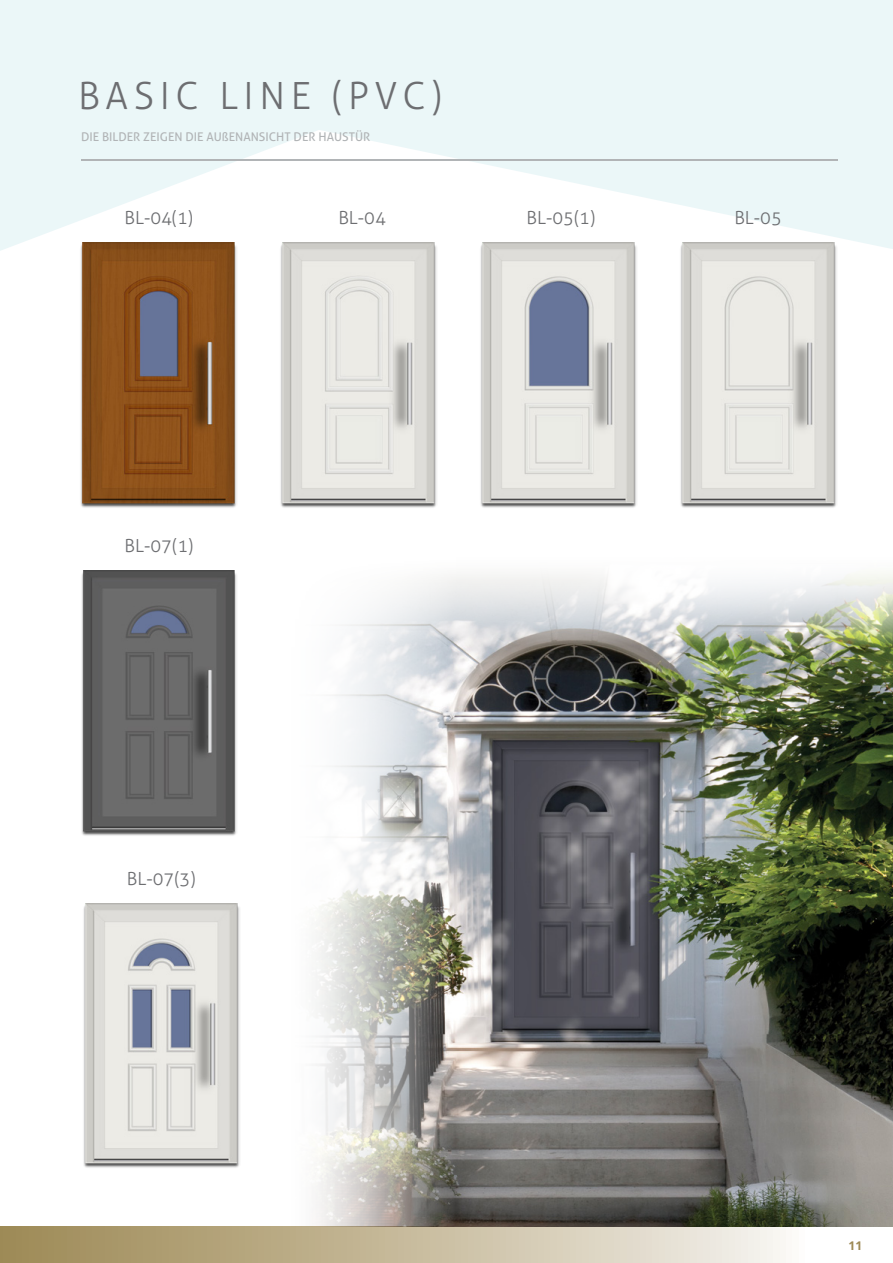
<style>
.page{position:relative;width:893px;height:1263px;background:#fff}
.page>*{position:absolute;margin:0;border:0;box-sizing:border-box;transform-origin:0 0}
.t1{font:300 37.5px "Aller";letter-spacing:.15em;color:#6d6e71}
.t2{font:300 18px "Aller";color:#6d6e71}
.t3{font:12px "Aller";color:#b1b4b6}
.t4{font:700 12px "Open Sans";color:#9d8955}
</style>
<div class="page">
<svg style="left:0;top:0;width:893px;height:251px;fill:#ebf7f8"></svg>
<div style="left:0;top:1227px;width:811px;height:36px;background:linear-gradient(to right,#9a864f,#f7f5f1)"></div>
<img style="left:80px;top:242px;width:158px;height:266px">
<img style="left:280px;top:242px;width:158px;height:266px">
<img style="left:479px;top:242px;width:158px;height:266px">
<img style="left:679px;top:242px;width:158px;height:266px">
<hr style="left:81px;top:159px;width:757px;height:1px;background:#b1b4b6">
<img style="left:280px;top:573px;width:613px;height:654px">
<img style="left:81px;top:571px;width:156px;height:265px">
<img style="left:83px;top:903px;width:157px;height:265px">
<h1 class="t1" style="left:78px;top:73px;width:366px">BASIC LINE (PVC)</h1>
<p class="t3" style="left:81px;top:130px;width:291px">DIE BILDER ZEIGEN DIE AUßENANSICHT DER HAUSTÜR</p>
<p class="t2" style="left:124px;top:207px;width:70px">BL-04(1)</p>
<p class="t2" style="left:338px;top:207px;width:49px">BL-04</p>
<p class="t2" style="left:526px;top:207px;width:70px">BL-05(1)</p>
<p class="t2" style="left:734px;top:207px;width:49px">BL-05</p>
<p class="t2" style="left:125px;top:535px;width:70px">BL-07(1)</p>
<p class="t2" style="left:127px;top:867px;width:70px">BL-07(3)</p>
<p class="t4" style="left:848px;top:1237px;width:15px">11</p>
</div>
